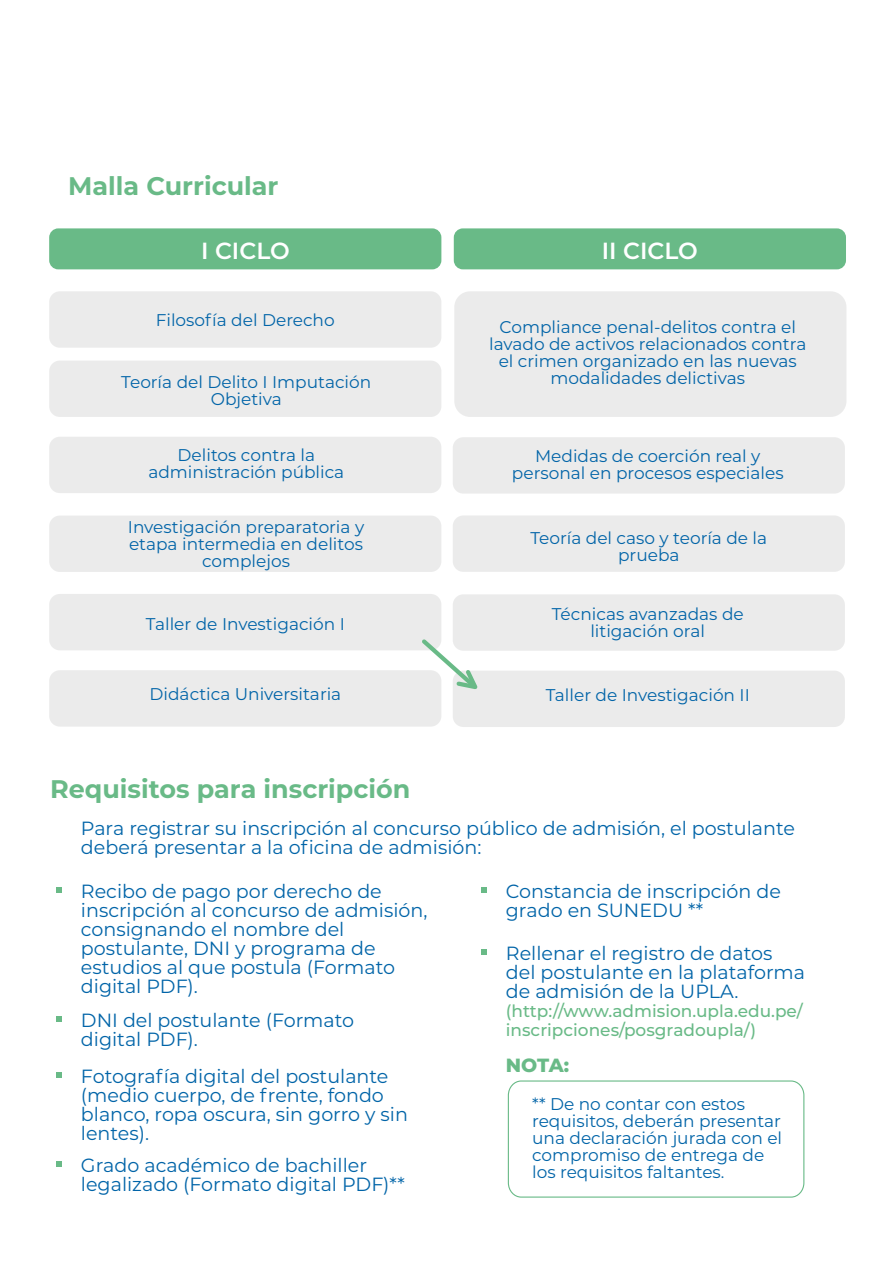
<style>
.page{position:relative;width:893px;height:1263px;background:#fff}
.page>*{position:absolute;margin:0;border:0;box-sizing:border-box;transform-origin:0 0}
.t1{font:700 25.5px "Montserrat";color:#69ba87}
.t2{font:600 23.4px "Montserrat";color:#fff}
.t3{font:19.05px/19px "Montserrat";color:#0164a8}
.t4{font:800 19.05px "Montserrat";color:#69ba87}
.t5{font:16.95px/17px "Montserrat";color:#0164a8;text-align:center}
.t6{font:500 16.95px/19px "Montserrat";color:#69ba87}
</style>
<div class="page">
<div style="left:49px;top:360px;width:392px;height:57px;background:#ebebeb;border-radius:11px"></div>
<div style="left:49px;top:437px;width:392px;height:56px;background:#ebebeb;border-radius:11px"></div>
<div style="left:49px;top:515px;width:392px;height:57px;background:#ebebeb;border-radius:11px"></div>
<div style="left:49px;top:594px;width:392px;height:56px;background:#ebebeb;border-radius:11px"></div>
<div style="left:49px;top:291px;width:392px;height:57px;background:#ebebeb;border-radius:11px"></div>
<div style="left:453px;top:437px;width:392px;height:57px;background:#ebebeb;border-radius:11px"></div>
<div style="left:453px;top:515px;width:392px;height:57px;background:#ebebeb;border-radius:11px"></div>
<div style="left:453px;top:594px;width:392px;height:57px;background:#ebebeb;border-radius:11px"></div>
<div style="left:453px;top:670px;width:392px;height:57px;background:#ebebeb;border-radius:11px"></div>
<div style="left:454px;top:291px;width:392px;height:126px;background:#ebebeb;border-radius:16px"></div>
<div style="left:454px;top:228px;width:392px;height:41px;background:#69ba87;border-radius:9px"></div>
<div style="left:49px;top:228px;width:392px;height:41px;background:#69ba87;border-radius:9px"></div>
<div style="left:49px;top:670px;width:392px;height:57px;background:#ebebeb;border-radius:11px"></div>
<svg style="left:422px;top:639px;width:61px;height:50px"></svg>
<svg style="left:57px;top:888px;width:5px;height:5px"></svg>
<svg style="left:57px;top:1016px;width:5px;height:5px"></svg>
<svg style="left:57px;top:1161px;width:5px;height:5px"></svg>
<svg style="left:482px;top:888px;width:5px;height:5px"></svg>
<svg style="left:482px;top:950px;width:5px;height:5px"></svg>
<svg style="left:57px;top:1072px;width:5px;height:5px"></svg>
<div style="left:508px;top:1080px;width:296px;height:117px;border:1px solid #69ba87;border-radius:14px"></div>
<h1 class="t1" style="left:68px;top:168px;width:212px">Malla Curricular</h1>
<h2 class="t2" style="left:201px;top:234px;width:90px">I CICLO</h2>
<h2 class="t2" style="left:602px;top:234px;width:98px">II CICLO</h2>
<p class="t5" style="left:156px;top:311px;width:180px">Filosofía del Derecho</p>
<p class="t5" style="left:121px;top:373px;width:251px">Teoría del Delito I Imputación<br>Objetiva</p>
<p class="t5" style="left:148px;top:446px;width:197px">Delitos contra la administración pública</p>
<p class="t5" style="left:128px;top:518px;width:238px">Investigación preparatoria y etapa intermedia en delitos complejos</p>
<p class="t5" style="left:146px;top:615px;width:200px">Taller de Investigación I</p>
<p class="t5" style="left:150px;top:685px;width:193px">Didáctica Universitaria</p>
<h1 class="t1" style="left:50px;top:771px;width:362px">Requisitos para inscripción</h1>
<p class="t5" style="left:489px;top:318px;width:319px">Compliance penal-delitos contra el lavado de activos relacionados contra el crimen organizado en las nuevas modalidades delictivas</p>
<p class="t5" style="left:512px;top:447px;width:273px">Medidas de coerción real y personal en procesos especiales</p>
<p class="t5" style="left:530px;top:528px;width:238px">Teoría del caso y teoría de la prueba</p>
<p class="t5" style="left:552px;top:605px;width:193px">Técnicas avanzadas de litigación oral</p>
<p class="t5" style="left:546px;top:685px;width:206px">Taller de Investigación II</p>
<p class="t3" style="left:81px;top:818px;width:716px">Para registrar su inscripción al concurso público de admisión, el postulante deberá presentar a la oficina de admisión:</p>
<p class="t3" style="left:81px;top:881px;width:348px">Recibo de pago por derecho de inscripción al concurso de admisión, consignando el nombre del postulante, DNI y programa de estudios al que postula (Formato digital PDF).</p>
<p class="t3" style="left:81px;top:1009px;width:275px">DNI del postulante (Formato digital PDF).</p>
<p class="t3" style="left:506px;top:881px;width:277px">Constancia de inscripción de grado en SUNEDU **</p>
<p class="t3" style="left:506px;top:943px;width:301px">Rellenar el registro de datos del postulante en la plataforma de admisión de la UPLA.</p>
<p class="t6" style="left:506px;top:1001px;width:299px">(http://www.admision.upla.edu.pe/ inscripciones/posgradoupla/)</p>
<p class="t3" style="left:81px;top:1065px;width:328px">Fotografía digital del postulante (medio cuerpo, de frente, fondo blanco, ropa oscura, sin gorro y sin lentes).</p>
<p class="t3" style="left:81px;top:1154px;width:325px">Grado académico de bachiller legalizado (Formato digital PDF)**</p>
<p class="t4" style="left:506px;top:1051px;width:65px">NOTA:</p>
<p class="t5" style="left:532px;top:1095px;width:252px;text-align:left">** De no contar con estos requisitos, deberán presentar una declaración jurada con el compromiso de entrega de los requisitos faltantes.</p>
</div>
